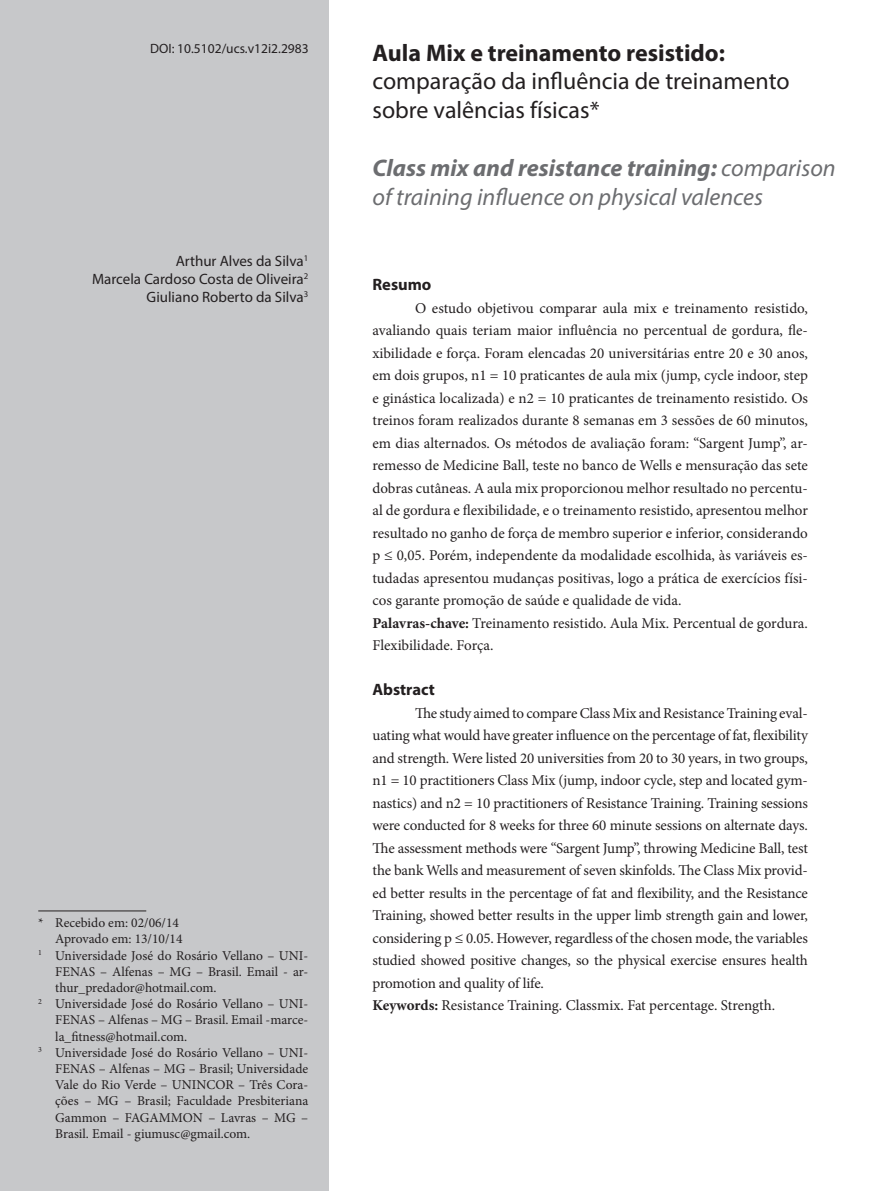
<style>
.page{position:relative;width:893px;height:1191px;background:#fff}
.page>*{position:absolute;margin:0;border:0;box-sizing:border-box;transform-origin:0 0}
.t1{font:italic 24px/28.8px "Myriad Pro";color:#6c6d70}
.t2{font:24px/28.8px "Myriad Pro";color:#231f20}
.t3{font:700 24px "Myriad Pro";color:#231f20}
.t4{font:700 16.5px "Myriad Pro";color:#231f20}
.t5{font:15px/22.5px "Minion Pro";letter-spacing:-.01em;color:#231f20}
.t6{font:15px/18px "Myriad Pro";color:#231f20;text-align:right}
.t7{font:13.5px "Minion Pro";color:#231f20}
.t8{font:13.5px "Myriad Pro";color:#231f20}
.s1{font-weight:700}
</style>
<div class="page">
<div style="left:0;top:0;width:329px;height:1191px;background:#c7c8ca"></div>
<hr style="left:38px;top:910px;width:108px;height:1px;background:#231f20">
<p class="t8" style="left:150px;top:40px;width:160px">DOI: 10.5102/ucs.v12i2.2983</p>
<h1 class="t3" style="left:372px;top:37px;width:354px">Aula Mix e treinamento resistido:</h1>
<h1 class="t2" style="left:372px;top:66px;width:419px">comparação da influência de treinamento sobre valências físicas*</h1>
<p class="t6" style="left:92px;top:252px;width:218px">Arthur Alves da Silva<sup>1<br></sup>Marcela Cardoso Costa de Oliveira<sup>2<br></sup>Giuliano Roberto da Silva<sup>3</sup></p>
<p class="t7" style="left:38px;top:913px;width:142px">* Recebido em: 02/06/14</p>
<p class="t7" style="left:55px;top:930px;width:129px">Aprovado em: 13/10/14</p>
<p class="t7" style="left:38px;top:946px;width:271px"><sup>1</sup> Universidade José do Rosário Vellano – UNI-</p>
<p class="t7" style="left:55px;top:962px;width:254px">FENAS – Alfenas – MG – Brasil. Email - ar-</p>
<p class="t7" style="left:55px;top:978px;width:163px">thur_predador@hotmail.com.</p>
<p class="t7" style="left:38px;top:994px;width:271px"><sup>2</sup> Universidade José do Rosário Vellano – UNI-</p>
<p class="t7" style="left:55px;top:1011px;width:255px">FENAS – Alfenas – MG – Brasil. Email -marce-</p>
<p class="t7" style="left:55px;top:1027px;width:134px">la_fitness@hotmail.com.</p>
<p class="t7" style="left:38px;top:1043px;width:271px"><sup>3</sup> Universidade José do Rosário Vellano – UNI-</p>
<p class="t7" style="left:55px;top:1059px;width:254px">FENAS – Alfenas – MG – Brasil; Universidade</p>
<p class="t7" style="left:55px;top:1075px;width:254px">Vale do Rio Verde – UNINCOR – Três Cora-</p>
<p class="t7" style="left:55px;top:1092px;width:254px">ções – MG – Brasil; Faculdade Presbiteriana</p>
<p class="t7" style="left:55px;top:1108px;width:254px">Gammon – FAGAMMON – Lavras – MG –</p>
<p class="t7" style="left:55px;top:1124px;width:197px">Brasil. Email - giumusc@gmail.com.</p>
<h1 class="t1" style="left:372px;top:153px;width:465px"><span class="s1">Class mix and resistance training:</span> comparison of training influence on physical valences</h1>
<p class="t4" style="left:372px;top:274px;width:60px">Resumo</p>
<p class="t5" style="left:372px;top:297px;width:437px;text-indent:43px">O estudo objetivou comparar aula mix e treinamento resistido, avaliando quais teriam maior influência no percentual de gordura, fle&shy;xibilidade e força. Foram elencadas 20 universitárias entre 20 e 30 anos, em dois grupos, n1 = 10 praticantes de aula mix (jump, cycle indoor, step e ginástica localizada) e n2 = 10 praticantes de treinamento resistido. Os treinos foram realizados durante 8 semanas em 3 sessões de 60 minutos, em dias alternados. Os métodos de avaliação foram: “Sargent Jump”, ar&shy;remesso de Medicine Ball, teste no banco de Wells e mensuração das sete dobras cutâneas. A aula mix proporcionou melhor resultado no percentu&shy;al de gordura e flexibilidade, e o treinamento resistido, apresentou melhor resultado no ganho de força de membro superior e inferior, considerando p ≤ 0,05. Porém, independente da modalidade escolhida, às variáveis es&shy;tudadas apresentou mudanças positivas, logo a prática de exercícios físi&shy;cos garante promoção de saúde e qualidade de vida.<br><span class="s1">Palavras-chave:</span> Treinamento resistido. Aula Mix. Percentual de gordura.<br>Flexibilidade. Força.</p>
<p class="t4" style="left:372px;top:679px;width:64px">Abstract</p>
<p class="t5" style="left:372px;top:702px;width:437px;text-indent:43px">The study aimed to compare Class Mix and Resistance Training eval&shy;uating what would have greater influence on the percentage of fat, flexibility and strength. Were listed 20 universities from 20 to 30 years, in two groups, n1 = 10 practitioners Class Mix (jump, indoor cycle, step and located gym&shy;nastics) and n2 = 10 practitioners of Resistance Training. Training sessions were conducted for 8 weeks for three 60 minute sessions on alternate days.<br>The assessment methods were “Sargent Jump”, throwing Medicine Ball, test the bank Wells and measurement of seven skinfolds. The Class Mix provid&shy;ed better results in the percentage of fat and flexibility, and the Resistance Training, showed better results in the upper limb strength gain and lower, considering p ≤ 0.05. However, regardless of the chosen mode, the variables studied showed positive changes, so the physical exercise ensures health promotion and quality of life.<br><span class="s1">Keywords:</span> Resistance Training. Classmix. Fat percentage. Strength.</p>
</div>
